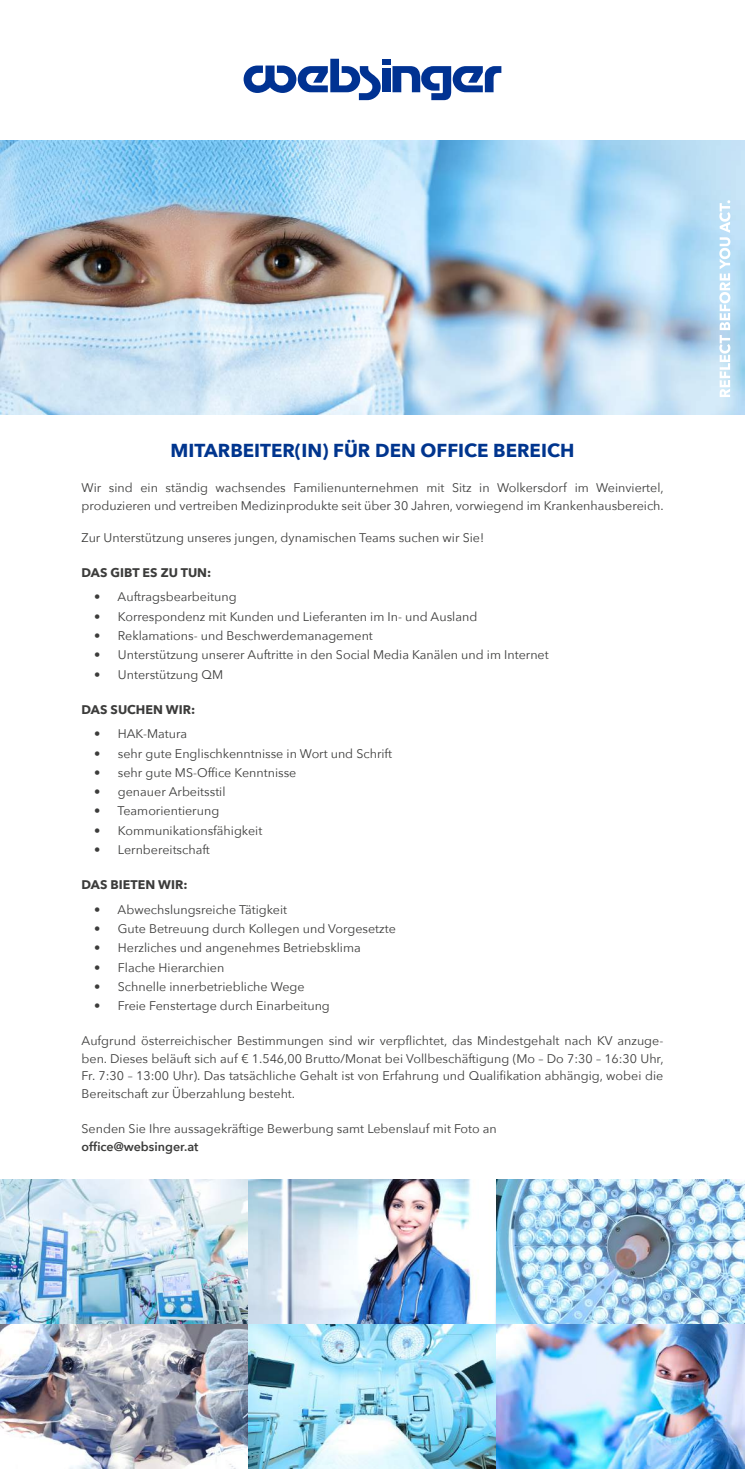
<style>
.page{position:relative;width:745px;height:1469px;background:#fff}
.page>*{position:absolute;margin:0;border:0;box-sizing:border-box;transform-origin:0 0}
.t1{font:700 18.75px "Avenir Next";color:#00358e}
.t2{font:12.5px/17.5px "Avenir Next";color:#3c3c3b}
.t3{font:700 12.5px "Avenir Next";color:#3c3c3b}
.t4{font:600 12.5px "Avenir Next";color:#3c3c3b}
</style>
<div class="page">
<div style="left:381px;top:59px;width:9px;height:6px;background:#003292"></div>
<div style="left:381px;top:68px;width:9px;height:24px;background:#003292"></div>
<svg style="left:243px;top:59px;width:137px;height:41px"></svg>
<svg style="left:392px;top:66px;width:109px;height:34px"></svg>
<img style="left:0;top:140px;width:744px;height:274px">
<svg style="left:719px;top:200px;width:11px;height:197px"></svg>
<img style="left:0;top:1179px;width:744px;height:290px">
<h1 class="t1" style="left:170px;top:434px;width:405px">MITARBEITER(IN) FÜR DEN OFFICE BEREICH</h1>
<p class="t2" style="left:81px;top:479px;width:583px">Wir sind ein ständig wachsendes Familienunternehmen mit Sitz in Wolkersdorf im Weinviertel, produzieren und vertreiben Medizinprodukte seit über 30 Jahren, vorwiegend im Krankenhausbereich.</p>
<p class="t2" style="left:81px;top:528px;width:404px">Zur Unterstützung unseres jungen, dynamischen Teams suchen wir Sie!</p>
<p class="t3" style="left:81px;top:561px;width:131px">DAS GIBT ES ZU TUN:</p>
<p class="t2" style="left:94px;top:588px;width:144px">• Auftragsbearbeitung</p>
<p class="t2" style="left:94px;top:607px;width:384px">• Korrespondenz mit Kunden und Lieferanten im In- und Ausland</p>
<p class="t2" style="left:94px;top:626px;width:280px">• Reklamations- und Beschwerdemanagement</p>
<p class="t2" style="left:94px;top:645px;width:456px">• Unterstützung unserer Auftritte in den Social Media Kanälen und im Internet</p>
<p class="t2" style="left:94px;top:665px;width:130px">• Unterstützung QM</p>
<p class="t3" style="left:81px;top:698px;width:115px">DAS SUCHEN WIR:</p>
<p class="t2" style="left:94px;top:725px;width:94px">• HAK-Matura</p>
<p class="t2" style="left:94px;top:744px;width:299px">• sehr gute Englischkenntnisse in Wort und Schrift</p>
<p class="t2" style="left:94px;top:763px;width:204px">• sehr gute MS-Office Kenntnisse</p>
<p class="t2" style="left:94px;top:782px;width:133px">• genauer Arbeitsstil</p>
<p class="t2" style="left:94px;top:802px;width:126px">• Teamorientierung</p>
<p class="t2" style="left:94px;top:821px;width:170px">• Kommunikationsfähigkeit</p>
<p class="t2" style="left:94px;top:840px;width:117px">• Lernbereitschaft</p>
<p class="t3" style="left:81px;top:874px;width:107px">DAS BIETEN WIR:</p>
<p class="t2" style="left:94px;top:900px;width:194px">• Abwechslungsreiche Tätigkeit</p>
<p class="t2" style="left:94px;top:919px;width:303px">• Gute Betreuung durch Kollegen und Vorgesetzte</p>
<p class="t2" style="left:94px;top:939px;width:268px">• Herzliches und angenehmes Betriebsklima</p>
<p class="t2" style="left:94px;top:958px;width:132px">• Flache Hierarchien</p>
<p class="t2" style="left:94px;top:977px;width:212px">• Schnelle innerbetriebliche Wege</p>
<p class="t2" style="left:94px;top:996px;width:237px">• Freie Fenstertage durch Einarbeitung</p>
<p class="t2" style="left:81px;top:1032px;width:583px;text-align:justify">Aufgrund österreichischer Bestimmungen sind wir verpflichtet, das Mindestgehalt nach KV anzuge&shy;ben. Dieses beläuft sich auf € 1.546,00 Brutto/Monat bei Vollbeschäftigung (Mo – Do 7:30 – 16:30 Uhr, Fr. 7:30 – 13:00 Uhr). Das tatsächliche Gehalt ist von Erfahrung und Qualifikation abhängig, wobei die Bereitschaft zur Überzahlung besteht.</p>
<p class="t2" style="left:81px;top:1119px;width:416px">Senden Sie Ihre aussagekräftige Bewerbung samt Lebenslauf mit Foto an</p>
<p class="t4" style="left:81px;top:1135px;width:118px">office@websinger.at</p>
</div>
